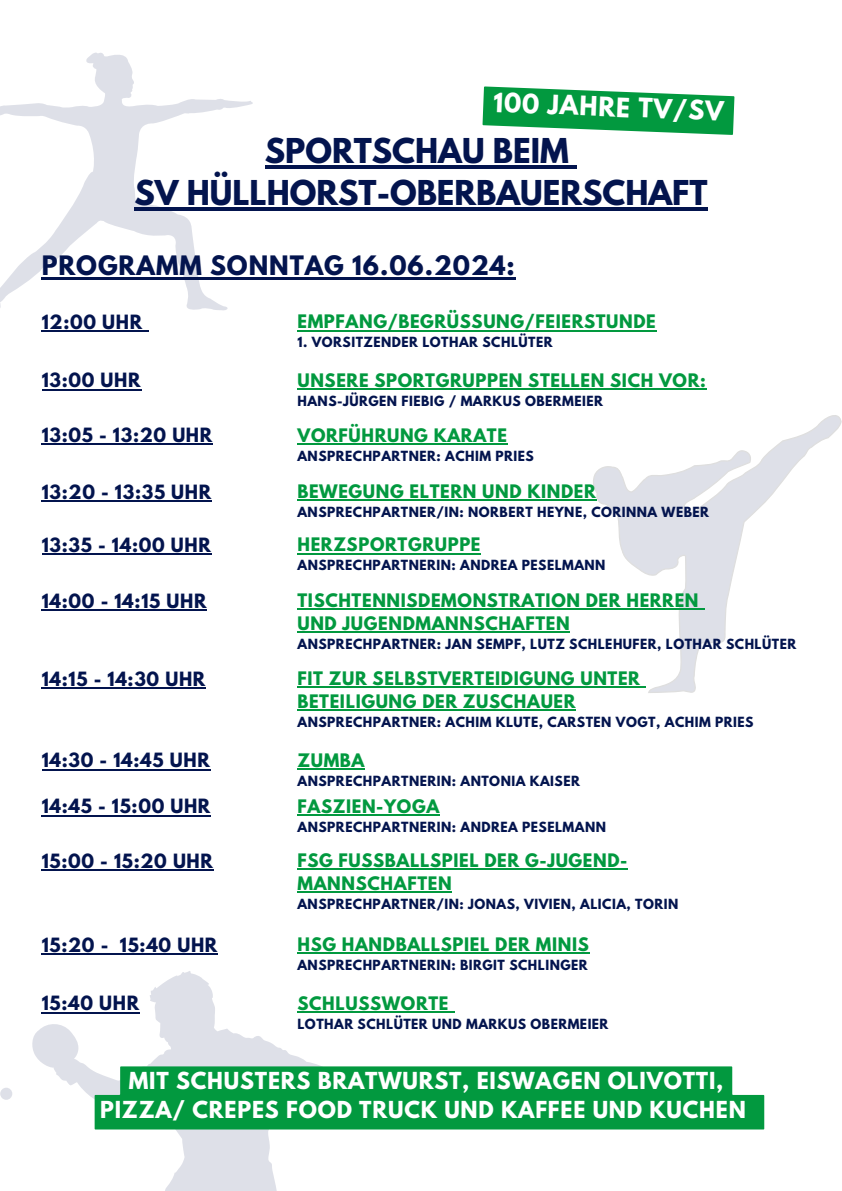
<style>
.page{position:relative;width:842px;height:1191px;background:#fff}
.page>*{position:absolute;margin:0;border:0;box-sizing:border-box;transform-origin:0 0}
.t1{font:700 30.3px/42px "League Spartan";color:#03144e;text-align:center}
.t2{font:700 23.7px "League Spartan";letter-spacing:.04em;color:#03144e}
.t3{font:700 23.7px "League Spartan";color:#fff}
.t4{font:700 20.7px/28.5px "League Spartan";letter-spacing:.04em;color:#fff;text-align:center}
.t5{font:700 17.4px "League Spartan";letter-spacing:.04em;color:#03144e}
.t6{font:700 16.5px/22.6px "League Spartan";letter-spacing:.04em;color:#02993f}
.t7{font:700 12.4px "League Spartan";letter-spacing:.04em;color:#03144e}
</style>
<div class="page">
<svg style="left:593px;top:415px;width:249px;height:278px"></svg>
<svg style="left:0;top:971px;width:360px;height:219px"></svg>
<svg style="left:0;top:52px;width:253px;height:259px"></svg>
<hr style="left:42px;top:277px;width:474px;height:2px;background:#03144e">
<hr style="left:42px;top:330px;width:101px;height:2px;background:#03144e">
<hr style="left:297px;top:330px;width:359px;height:1px;background:#02993f">
<hr style="left:42px;top:389px;width:99px;height:1px;background:#03144e">
<hr style="left:297px;top:388px;width:410px;height:1px;background:#02993f">
<hr style="left:42px;top:443px;width:171px;height:2px;background:#03144e">
<hr style="left:42px;top:500px;width:170px;height:1px;background:#03144e">
<hr style="left:42px;top:553px;width:170px;height:2px;background:#03144e">
<hr style="left:42px;top:609px;width:165px;height:1px;background:#03144e">
<hr style="left:42px;top:687px;width:164px;height:2px;background:#03144e">
<hr style="left:42px;top:768px;width:168px;height:2px;background:#03144e">
<hr style="left:42px;top:869px;width:172px;height:1px;background:#03144e">
<hr style="left:42px;top:953px;width:67px;height:1px;background:#03144e">
<hr style="left:120px;top:953px;width:98px;height:1px;background:#03144e">
<hr style="left:42px;top:1011px;width:98px;height:2px;background:#03144e">
<hr style="left:297px;top:443px;width:211px;height:1px;background:#02993f">
<hr style="left:297px;top:499px;width:299px;height:1px;background:#02993f">
<hr style="left:297px;top:552px;width:184px;height:2px;background:#02993f">
<hr style="left:297px;top:608px;width:402px;height:2px;background:#02993f">
<hr style="left:297px;top:631px;width:273px;height:1px;background:#02993f">
<hr style="left:297px;top:686px;width:344px;height:2px;background:#02993f">
<hr style="left:297px;top:709px;width:279px;height:1px;background:#02993f">
<hr style="left:297px;top:768px;width:68px;height:1px;background:#02993f">
<hr style="left:297px;top:868px;width:331px;height:2px;background:#02993f">
<hr style="left:297px;top:891px;width:155px;height:1px;background:#02993f">
<hr style="left:297px;top:952px;width:292px;height:1px;background:#02993f">
<hr style="left:297px;top:1011px;width:152px;height:1px;background:#02993f">
<hr style="left:265px;top:166px;width:304px;height:3px;background:#03144e">
<svg style="left:569px;top:166px;width:8px;height:3px"></svg>
<hr style="left:134px;top:208px;width:574px;height:3px;background:#03144e">
<svg style="left:482px;top:86px;width:252px;height:49px"></svg>
<div style="left:95px;top:1066px;width:669px;height:63px;background:#02993f"></div>
<hr style="left:297px;top:814px;width:143px;height:1px;background:#02993f">
<hr style="left:42px;top:814px;width:169px;height:2px;background:#03144e">
<h4 class="t3" style="left:494px;top:91px;width:232px;rotate:2deg">100 JAHRE TV/SV</h4>
<h4 class="t1" style="left:134px;top:134px;width:575px">SPORTSCHAU BEIM<br>SV HÜLLHORST-OBERBAUERSCHAFT</h4>
<p class="t2" style="left:42px;top:254px;width:475px">PROGRAMM SONNTAG 16.06.2024:</p>
<h2 class="t5" style="left:42px;top:313px;width:102px">12:00 UHR</h2>
<h3 class="t6" style="left:297px;top:312px;width:360px">EMPFANG/BEGRÜSSUNG/FEIERSTUNDE</h3>
<p class="t7" style="left:297px;top:336px;width:257px">1. VORSITZENDER LOTHAR SCHLÜTER</p>
<h1 class="t5" style="left:42px;top:371px;width:100px">13:00 UHR</h1>
<h3 class="t6" style="left:297px;top:371px;width:410px">UNSERE SPORTGRUPPEN STELLEN SICH VOR:</h3>
<p class="t7" style="left:297px;top:394px;width:307px">HANS-JÜRGEN FIEBIG / MARKUS OBERMEIER</p>
<h2 class="t5" style="left:42px;top:426px;width:172px">13:05 - 13:20 UHR</h2>
<h3 class="t6" style="left:297px;top:425px;width:211px">VORFÜHRUNG KARATE</h3>
<p class="t7" style="left:297px;top:449px;width:238px">ANSPRECHPARTNER: ACHIM PRIES</p>
<h3 class="t6" style="left:297px;top:482px;width:300px">BEWEGUNG ELTERN UND KINDER</h3>
<p class="t7" style="left:297px;top:505px;width:413px">ANSPRECHPARTNER/IN: NORBERT HEYNE, CORINNA WEBER</p>
<h3 class="t6" style="left:297px;top:535px;width:185px">HERZSPORTGRUPPE</h3>
<p class="t7" style="left:297px;top:559px;width:309px">ANSPRECHPARTNERIN: ANDREA PESELMANN</p>
<h3 class="t6" style="left:297px;top:591px;width:403px">TISCHTENNISDEMONSTRATION DER HERREN<br>UND JUGENDMANNSCHAFTEN</h3>
<p class="t7" style="left:297px;top:637px;width:500px">ANSPRECHPARTNER: JAN SEMPF, LUTZ SCHLEHUFER, LOTHAR SCHLÜTER</p>
<p class="t6" style="left:297px;top:669px;width:344px">FIT ZUR SELBSTVERTEIDIGUNG UNTER</p>
<p class="t6" style="left:297px;top:692px;width:280px">BETEILIGUNG DER ZUSCHAUER</p>
<h4 class="t7" style="left:297px;top:715px;width:458px">ANSPRECHPARTNER: ACHIM KLUTE, CARSTEN VOGT, ACHIM PRIES</h4>
<h4 class="t6" style="left:297px;top:751px;width:69px">ZUMBA</h4>
<p class="t7" style="left:297px;top:774px;width:284px">ANSPRECHPARTNERIN: ANTONIA KAISER</p>
<h4 class="t5" style="left:42px;top:483px;width:171px">13:20 - 13:35 UHR</h4>
<h4 class="t5" style="left:42px;top:536px;width:171px">13:35 - 14:00 UHR</h4>
<p class="t5" style="left:42px;top:592px;width:166px">14:00 - 14:15 UHR</p>
<h4 class="t5" style="left:42px;top:670px;width:165px">14:15 - 14:30 UHR</h4>
<h4 class="t5" style="left:42px;top:751px;width:170px">14:30 - 14:45 UHR</h4>
<h4 class="t5" style="left:42px;top:797px;width:170px">14:45 - 15:00 UHR</h4>
<h4 class="t5" style="left:42px;top:852px;width:173px">15:00 - 15:20 UHR</h4>
<h4 class="t5" style="left:42px;top:935px;width:177px">15:20 - 15:40 UHR</h4>
<p class="t5" style="left:42px;top:994px;width:99px">15:40 UHR</p>
<p class="t6" style="left:297px;top:797px;width:143px">FASZIEN-YOGA</p>
<p class="t7" style="left:297px;top:820px;width:310px">ANSPRECHPARTNERIN: ANDREA PESELMANN</p>
<h3 class="t6" style="left:297px;top:851px;width:332px">FSG FUSSBALLSPIEL DER G-JUGEND-<br>MANNSCHAFTEN</h3>
<p class="t7" style="left:297px;top:897px;width:382px">ANSPRECHPARTNER/IN: JONAS, VIVIEN, ALICIA, TORIN</p>
<p class="t6" style="left:297px;top:935px;width:293px">HSG HANDBALLSPIEL DER MINIS</p>
<h4 class="t7" style="left:297px;top:958px;width:292px">ANSPRECHPARTNERIN: BIRGIT SCHLINGER</h4>
<p class="t6" style="left:297px;top:993px;width:153px">SCHLUSSWORTE</p>
<p class="t7" style="left:297px;top:1017px;width:313px">LOTHAR SCHLÜTER UND MARKUS OBERMEIER</p>
<p class="t4" style="left:100px;top:1069px;width:647px">MIT SCHUSTERS BRATWURST, EISWAGEN OLIVOTTI,<br>PIZZA/ CREPES FOOD TRUCK UND KAFFEE UND KUCHEN</p>
</div>
